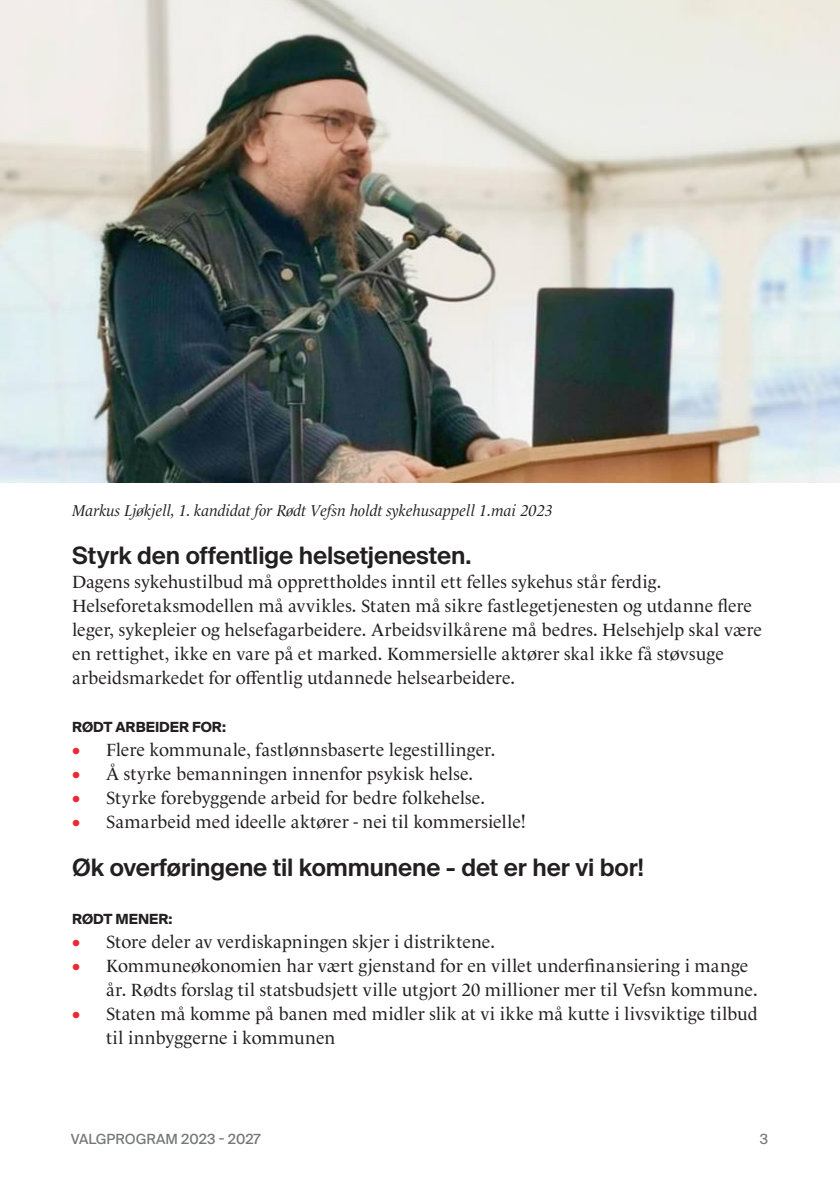
<style>
.page{position:relative;width:840px;height:1191px;background:#fff}
.page>*{position:absolute;margin:0;border:0;box-sizing:border-box;transform-origin:0 0}
.Underoverskrift{font:600 24px "Suisse Intl";letter-spacing:-.005em;color:#231f20}
.Brødtekst{font:18px/24px "Le Monde Livre Std";letter-spacing:.005em;color:#231f20}
.Kilde_og_bildetekst{font:italic 16px "Le Monde Livre Std";color:#231f20}
.Rødt_vil{font:700 14px "Suisse Intl";color:#231f20}
.t1{font:14px "Suisse Intl";color:#757878}
.s1{font-family:"Suisse Intl";color:#ee2833}
</style>
<div class="page">
<img style="left:0;top:0;width:839px;height:482px">
<p class="Kilde_og_bildetekst" style="left:72px;top:501px;width:482px">Markus Ljøkjell, 1. kandidat for Rødt Vefsn holdt sykehusappell 1.mai 2023</p>
<p class="Underoverskrift" style="left:72px;top:542px;width:400px">Styrk den offentlige helsetjenesten.</p>
<p class="Brødtekst" style="left:72px;top:570px;width:691px">Dagens sykehustilbud må opprettholdes inntil ett felles sykehus står ferdig.<br>Helseforetaksmodellen må avvikles. Staten må sikre fastlegetjenesten og utdanne flere leger, sykepleier og helsefagarbeidere. Arbeidsvilkårene må bedres. Helsehjelp skal være en rettighet, ikke en vare på et marked. Kommersielle aktører skal ikke få støvsuge arbeidsmarkedet for offentlig utdannede helsearbeidere.</p>
<p class="Rødt_vil" style="left:72px;top:719px;width:155px">RØDT ARBEIDER FOR:</p>
<p class="Brødtekst" style="left:72px;top:738px;width:424px"><span class="s1">•</span> Flere kommunale, fastlønnsbaserte legestillinger.</p>
<p class="Brødtekst" style="left:72px;top:762px;width:402px"><span class="s1">•</span> Å styrke bemanningen innenfor psykisk helse.</p>
<p class="Brødtekst" style="left:72px;top:786px;width:414px"><span class="s1">•</span> Styrke forebyggende arbeid for bedre folkehelse.</p>
<p class="Brødtekst" style="left:72px;top:810px;width:455px"><span class="s1">•</span> Samarbeid med ideelle aktører - nei til kommersielle!</p>
<p class="Underoverskrift" style="left:72px;top:854px;width:573px">Øk overføringene til kommunene - det er her vi bor!</p>
<p class="Rødt_vil" style="left:72px;top:911px;width:102px">RØDT MENER:</p>
<p class="Brødtekst" style="left:72px;top:930px;width:424px"><span class="s1">•</span> Store deler av verdiskapningen skjer i distriktene.</p>
<p class="Brødtekst" style="left:106px;top:954px;width:652px;text-indent:-34px"><span class="s1">•</span> Kommuneøkonomien har vært gjenstand for en villet underfinansiering i mange år. Rødts forslag til statsbudsjett ville utgjort 20 millioner mer til Vefsn kommune.</p>
<p class="Brødtekst" style="left:106px;top:1002px;width:652px;text-indent:-34px"><span class="s1">•</span> Staten må komme på banen med midler slik at vi ikke må kutte i livsviktige tilbud til innbyggerne i kommunen</p>
<p class="t1" style="left:71px;top:1130px;width:191px">VALGPROGRAM 2023 - 2027</p>
<p class="t1" style="left:759px;top:1130px;width:10px">3</p>
</div>
